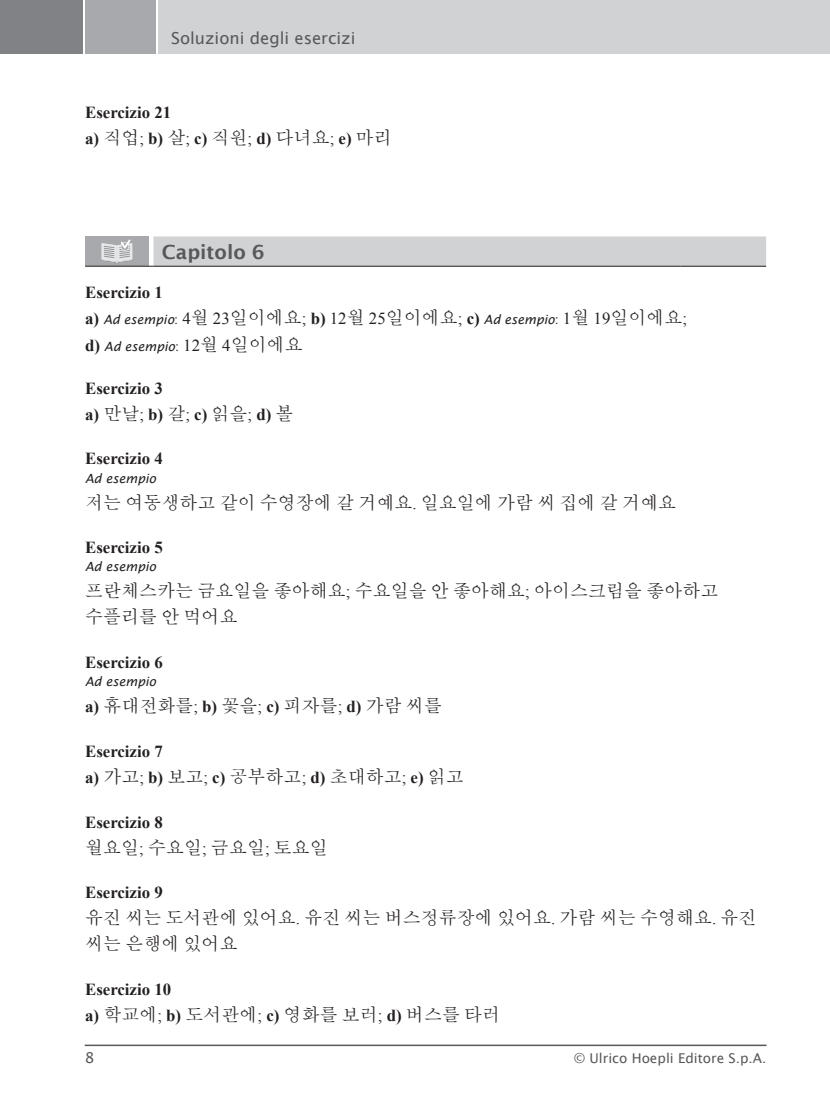
<style>
.page{position:relative;width:830px;height:1106px;background:#fff}
.page>*{position:absolute;margin:0;border:0;box-sizing:border-box;transform-origin:0 0}
.t1{font:600 19.5px "Lucida Sans";color:#57585a}
.t2{font:18px/26.1px "Batang";color:#231f20}
.t3{font:700 16.8px/26.1px "Times New Roman";color:#231f20}
.t4{font:16.5px "Lucida Sans";color:#57585a}
.t5{font:15px "Lucida Sans";color:#57585a}
.t6{font:13.5px "Lucida Sans";color:#57585a}
.t7{font:italic 12.75px/26.1px "Lucida Sans";color:#231f20}
.s1{font-family:"Batang";font-weight:400;font-size:18px}
.s2{font-weight:400}
.s3{font-family:"Times New Roman";font-weight:700;font-style:normal;font-size:16.8px}
.s4{font-style:normal}
.s5{font-family:"Times New Roman";font-style:normal;font-size:16.8px}
.s6{font-family:"Batang";font-style:normal;font-size:18px}
.s7{font-family:"Times New Roman";font-size:16.8px}
.s8{font-family:"Times New Roman";font-weight:700;font-size:16.8px}
</style>
<div class="page">
<div style="left:85px;top:0;width:71px;height:54px;background:#a8a9ad"></div>
<div style="left:0;top:0;width:83px;height:54px;background:#808285"></div>
<div style="left:158px;top:0;width:671px;height:54px;background:#d1d2d4"></div>
<hr style="left:85px;top:1044px;width:681px;height:2px;background:#57585a">
<div style="left:85px;top:236px;width:64px;height:30px;background:#a8a9ad"></div>
<hr style="left:85px;top:266px;width:64px;height:1px;background:#231f20">
<svg style="left:149px;top:236px;width:616px;height:31px;background:#d0d1d3"></svg>
<hr style="left:153px;top:266px;width:527px;height:1px;background:#231f20">
<hr style="left:680px;top:266px;width:85px;height:1px;background:#231f20">
<svg style="left:101px;top:239px;width:32px;height:24px"></svg>
<p class="t4" style="left:171px;top:29px;width:186px">Soluzioni degli esercizi</p>
<p class="t3" style="left:85px;top:99px;width:308px">Esercizio 21<br>a) <span class="s1">직업</span><span class="s2">;</span> b) <span class="s1">살</span><span class="s2">;</span> c) <span class="s1">직원</span><span class="s2">;</span> d) <span class="s1">다녀요</span><span class="s2">;</span> e) <span class="s1">마리</span></p>
<p class="t1" style="left:162px;top:240px;width:104px">Capitolo 6</p>
<p class="t3" style="left:85px;top:279px;width:79px">Esercizio 1</p>
<p class="t7" style="left:85px;top:307px;width:603px"><span class="s3">a)</span> Ad esempio<span class="s4">:</span> <span class="s5">4</span><span class="s6">월</span> <span class="s5">23</span><span class="s6">일이에요</span><span class="s5">;</span> <span class="s3">b)</span> <span class="s5">12</span><span class="s6">월</span> <span class="s5">25</span><span class="s6">일이에요</span><span class="s5">;</span> <span class="s3">c)</span> Ad esempio<span class="s4">:</span> <span class="s5">1</span><span class="s6">월</span> <span class="s5">19</span><span class="s6">일이에요</span><span class="s5">; </span><span class="s3">d)</span> Ad esempio<span class="s4">:</span> <span class="s5">12</span><span class="s6">월</span> <span class="s5">4</span><span class="s6">일이에요</span></p>
<p class="t3" style="left:85px;top:375px;width:210px">Esercizio 3<br>a) <span class="s1">만날</span><span class="s2">;</span> b) <span class="s1">갈</span><span class="s2">;</span> c) <span class="s1">읽을</span><span class="s2">;</span> d) <span class="s1">볼</span></p>
<p class="t3" style="left:85px;top:445px;width:79px">Esercizio 4</p>
<p class="t7" style="left:85px;top:465px;width:72px">Ad esempio</p>
<p class="t2" style="left:85px;top:489px;width:592px">저는 여동생하고 같이 수영장에 갈 거예요<span class="s7">.</span> 일요일에 가람 씨 집에 갈 거예요</p>
<p class="t3" style="left:85px;top:533px;width:79px">Esercizio 5</p>
<p class="t7" style="left:85px;top:553px;width:72px">Ad esempio</p>
<p class="t2" style="left:85px;top:578px;width:634px">프란체스카는 금요일을 좋아해요<span class="s7">;</span> 수요일을 안 좋아해요<span class="s7">;</span> 아이스크림을 좋아하고 수플리를 안 먹어요</p>
<p class="t3" style="left:85px;top:648px;width:79px">Esercizio 6</p>
<p class="t7" style="left:85px;top:668px;width:72px">Ad esempio</p>
<p class="t2" style="left:85px;top:693px;width:358px"><span class="s8">a)</span> 휴대전화를<span class="s7">;</span> <span class="s8">b)</span> 꽃을<span class="s7">;</span> <span class="s8">c)</span> 피자를<span class="s7">;</span> <span class="s8">d)</span> 가람 씨를</p>
<p class="t3" style="left:85px;top:738px;width:79px">Esercizio 7</p>
<p class="t2" style="left:85px;top:763px;width:380px"><span class="s8">a)</span> 가고<span class="s7">;</span> <span class="s8">b)</span> 보고<span class="s7">;</span> <span class="s8">c)</span> 공부하고<span class="s7">;</span> <span class="s8">d)</span> 초대하고<span class="s7">;</span> <span class="s8">e)</span> 읽고</p>
<p class="t3" style="left:85px;top:808px;width:79px">Esercizio 8</p>
<p class="t2" style="left:85px;top:834px;width:244px">월요일<span class="s7">;</span> 수요일<span class="s7">;</span> 금요일<span class="s7">;</span> 토요일</p>
<p class="t3" style="left:85px;top:879px;width:79px">Esercizio 9</p>
<p class="t2" style="left:85px;top:904px;width:672px">유진 씨는 도서관에 있어요<span class="s7">.</span> 유진 씨는 버스정류장에 있어요<span class="s7">.</span> 가람 씨는 수영해요<span class="s7">.</span> 유진 씨는 은행에 있어요</p>
<p class="t3" style="left:85px;top:975px;width:88px">Esercizio 10</p>
<p class="t2" style="left:85px;top:1001px;width:416px"><span class="s8">a)</span> 학교에<span class="s7">;</span> <span class="s8">b)</span> 도서관에<span class="s7">;</span> <span class="s8">c)</span> 영화를 보러<span class="s7">;</span> <span class="s8">d)</span> 버스를 타러</p>
<p class="t5" style="left:85px;top:1049px;width:11px">8</p>
<p class="t6" style="left:573px;top:1050px;width:194px">© Ulrico Hoepli Editore S.p.A.</p>
</div>
